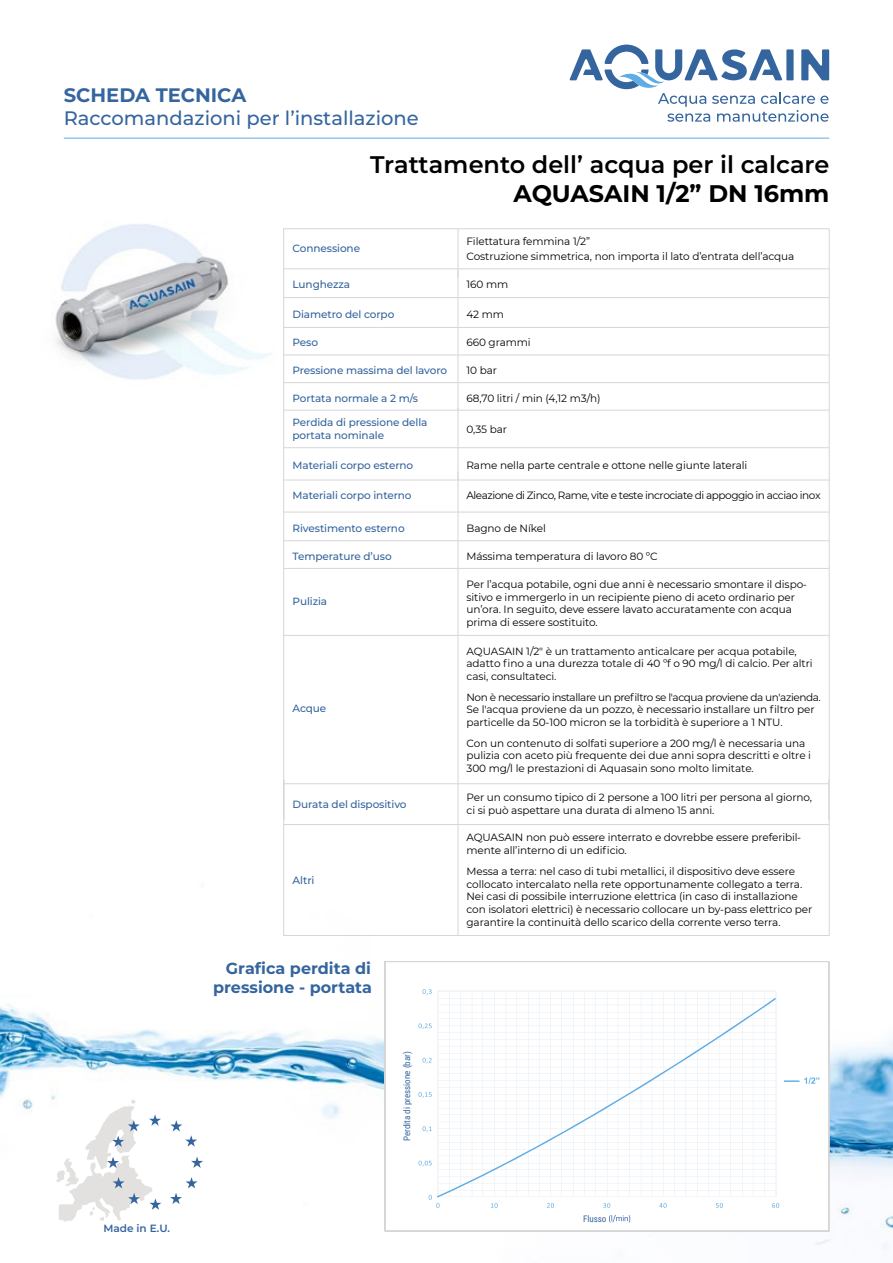
<style>
.page{position:relative;width:893px;height:1263px;background:#fff}
.page>*{position:absolute;margin:0;border:0;box-sizing:border-box;transform-origin:0 0}
.t1{font:600 24px "Montserrat";color:#000}
.t2{font:700 24px "Montserrat";color:#000}
.t3{font:500 19.5px "Montserrat";color:#35659e}
.t4{font:700 19.5px "Montserrat";color:#35659e}
.t5{font:700 16.05px/19.2px "Montserrat";color:#35659e;text-align:right}
.t6{font:10.5px/12.6px "Montserrat";letter-spacing:-.01em;color:#000}
.t7{font:500 10.5px/12.6px "Montserrat";letter-spacing:-.01em;color:#35659e}
.t8{font:10.5px "Montserrat";letter-spacing:-.045em;color:#000}
.t9{font:600 10.5px "Montserrat";color:#35659e}
.t10{font:9px "Roboto Condensed";color:#35659e}
</style>
<div class="page">
<img style="left:0;top:876px;width:893px;height:373px">
<svg style="left:170px;top:1120px;width:27px;height:27px"></svg>
<svg style="left:191px;top:1156px;width:12px;height:12px"></svg>
<svg style="left:170px;top:1177px;width:28px;height:27px"></svg>
<svg style="left:56px;top:1106px;width:105px;height:115px"></svg>
<img style="left:55px;top:224px;width:216px;height:156px">
<svg style="left:385px;top:961px;width:444px;height:270px"></svg>
<svg style="left:784px;top:1077px;width:35px;height:7px"></svg>
<svg style="left:439px;top:991px;width:337px;height:7px"></svg>
<svg style="left:418px;top:989px;width:21px;height:219px"></svg>
<svg style="left:491px;top:1203px;width:7px;height:5px"></svg>
<svg style="left:547px;top:1203px;width:7px;height:5px"></svg>
<svg style="left:603px;top:1203px;width:7px;height:5px"></svg>
<svg style="left:659px;top:1203px;width:8px;height:5px"></svg>
<svg style="left:716px;top:1203px;width:7px;height:5px"></svg>
<svg style="left:772px;top:1203px;width:7px;height:5px"></svg>
<svg style="left:609px;top:1215px;width:21px;height:7px"></svg>
<svg style="left:437px;top:998px;width:339px;height:199px"></svg>
<hr style="left:64px;top:138px;width:765px;height:1px;background:#60ace4">
<svg style="left:569px;top:45px;width:260px;height:77px"></svg>
<hr style="left:458px;top:229px;width:1px;height:49px;background:#d6d6d6">
<svg style="left:458px;top:277px;width:1px;height:130px"></svg>
<hr style="left:458px;top:407px;width:1px;height:40px;background:#d6d6d6">
<hr style="left:458px;top:448px;width:1px;height:32px;background:#d6d6d6">
<hr style="left:458px;top:471px;width:1px;height:41px;background:#d6d6d6">
<svg style="left:458px;top:513px;width:1px;height:55px"></svg>
<hr style="left:458px;top:569px;width:1px;height:66px;background:#d6d6d6">
<hr style="left:458px;top:635px;width:1px;height:300px;background:#d6d6d6">
<hr style="left:284px;top:269px;width:545px;height:1px;background:#d6d6d6">
<hr style="left:284px;top:297px;width:174px;height:1px;background:#d6d6d6">
<hr style="left:458px;top:297px;width:371px;height:1px;background:#d6d6d6">
<hr style="left:284px;top:327px;width:174px;height:1px;background:#d6d6d6">
<hr style="left:458px;top:327px;width:371px;height:1px;background:#d6d6d6">
<hr style="left:284px;top:355px;width:174px;height:1px;background:#d6d6d6">
<hr style="left:458px;top:355px;width:371px;height:1px;background:#d6d6d6">
<hr style="left:284px;top:382px;width:174px;height:1px;background:#d6d6d6">
<hr style="left:458px;top:382px;width:371px;height:1px;background:#d6d6d6">
<hr style="left:284px;top:410px;width:174px;height:1px;background:#d6d6d6">
<hr style="left:458px;top:410px;width:371px;height:1px;background:#d6d6d6">
<hr style="left:284px;top:447px;width:174px;height:1px;background:#d6d6d6">
<hr style="left:458px;top:447px;width:371px;height:1px;background:#d6d6d6">
<hr style="left:284px;top:480px;width:174px;height:1px;background:#d6d6d6">
<hr style="left:458px;top:480px;width:371px;height:1px;background:#d6d6d6">
<hr style="left:284px;top:512px;width:174px;height:1px;background:#d6d6d6">
<hr style="left:458px;top:512px;width:371px;height:1px;background:#d6d6d6">
<hr style="left:284px;top:540px;width:174px;height:1px;background:#d6d6d6">
<hr style="left:458px;top:540px;width:371px;height:1px;background:#d6d6d6">
<hr style="left:284px;top:568px;width:174px;height:1px;background:#d6d6d6">
<hr style="left:458px;top:568px;width:371px;height:1px;background:#d6d6d6">
<hr style="left:284px;top:635px;width:174px;height:1px;background:#d6d6d6">
<hr style="left:458px;top:635px;width:371px;height:1px;background:#d6d6d6">
<hr style="left:284px;top:783px;width:545px;height:1px;background:#d6d6d6">
<hr style="left:829px;top:779px;width:1px;height:41px;background:#d6d6d6">
<hr style="left:284px;top:824px;width:174px;height:1px;background:#d6d6d6">
<hr style="left:458px;top:824px;width:371px;height:1px;background:#d6d6d6">
<h2 class="t4" style="left:64px;top:82px;width:184px">SCHEDA TECNICA</h2>
<h2 class="t3" style="left:64px;top:105px;width:357px">Raccomandazioni per l’installazione</h2>
<h1 class="t1" style="left:370px;top:148px;width:461px">Trattamento dell’ acqua per il calcare</h1>
<h1 class="t2" style="left:513px;top:177px;width:317px">AQUASAIN 1/2” DN 16mm</h1>
<p class="t7" style="left:293px;top:242px;width:69px">Connessione</p>
<p class="t6" style="left:466px;top:233px;width:329px;line-height:15.1px">Filettatura femmina 1/2”<br>Costruzione simmetrica, non importa il lato d’entrata dell’acqua</p>
<p class="t7" style="left:293px;top:277px;width:59px">Lunghezza</p>
<p class="t6" style="left:466px;top:277px;width:43px">160 mm</p>
<p class="t7" style="left:293px;top:307px;width:103px">Diametro del corpo</p>
<p class="t6" style="left:466px;top:307px;width:39px">42 mm</p>
<p class="t7" style="left:293px;top:336px;width:27px">Peso</p>
<p class="t6" style="left:466px;top:336px;width:66px">660 grammi</p>
<p class="t7" style="left:293px;top:364px;width:156px">Pressione massima del lavoro</p>
<p class="t6" style="left:466px;top:363px;width:32px">10 bar</p>
<p class="t7" style="left:293px;top:391px;width:127px">Portata normale a 2 m/s</p>
<p class="t6" style="left:466px;top:391px;width:136px">68,70 litri / min (4,12 m3/h)</p>
<p class="t7" style="left:293px;top:416px;width:136px">Perdida di pressione della portata nominale</p>
<p class="t6" style="left:466px;top:422px;width:42px">0,35 bar</p>
<p class="t7" style="left:293px;top:459px;width:122px">Materiali corpo esterno</p>
<p class="t6" style="left:466px;top:458px;width:282px">Rame nella parte centrale e ottone nelle giunte laterali</p>
<p class="t7" style="left:293px;top:489px;width:121px">Materiali corpo interno</p>
<p class="t8" style="left:466px;top:488px;width:356px">Aleazione di Zinco, Rame, vite e teste incrociate di appoggio in acciao inox</p>
<p class="t7" style="left:293px;top:521px;width:114px">Rivestimento esterno</p>
<p class="t6" style="left:466px;top:521px;width:81px">Bagno de Níkel</p>
<p class="t7" style="left:293px;top:549px;width:101px">Temperature d’uso</p>
<p class="t6" style="left:466px;top:549px;width:193px">Mássima temperatura di lavoro 80 ºC</p>
<p class="t7" style="left:293px;top:595px;width:36px">Pulizia</p>
<p class="t6" style="left:466px;top:578px;width:342px">Per l’acqua potabile, ogni due anni è necessario smontare il dispo&shy;sitivo e immergerlo in un recipiente pieno di aceto ordinario per un’ora. In seguito, deve essere lavato accuratamente con acqua prima di essere sostituito.</p>
<p class="t7" style="left:293px;top:702px;width:35px">Acque</p>
<p class="t6" style="left:466px;top:644px;width:348px">AQUASAIN 1/2" è un trattamento anticalcare per acqua potabile, adatto fino a una durezza totale di 40 ºf o 90 mg/l di calcio. Per altri casi, consultateci.</p>
<p class="t6" style="left:466px;top:690px;width:356px">Non è necessario installare un prefiltro se l'acqua proviene da un'azienda.<br>Se l'acqua proviene da un pozzo, è necessario installare un filtro per particelle da 50-100 micron se la torbidità è superiore a 1 NTU.</p>
<p class="t6" style="left:466px;top:736px;width:346px">Con un contenuto di solfati superiore a 200 mg/l è necessaria una pulizia con aceto più frequente dei due anni sopra descritti e oltre i<br>300 mg/l le prestazioni di Aquasain sono molto limitate.</p>
<p class="t7" style="left:293px;top:797px;width:116px">Durata del dispositivo</p>
<p class="t6" style="left:466px;top:791px;width:347px">Per un consumo tipico di 2 persone a 100 litri per persona al giorno, ci si può aspettare una durata di almeno 15 anni.</p>
<p class="t9" style="left:104px;top:1221px;width:68px">Made in E.U.</p>
<p class="t7" style="left:293px;top:873px;width:23px">Altri</p>
<h3 class="t5" style="left:213px;top:958px;width:160px">Grafica perdita di pressione - portata</h3>
<p class="t10" style="left:400px;top:1141px;width:92px;rotate:-90deg">Perdita di pressione (bar)</p>
<p class="t6" style="left:466px;top:831px;width:336px">AQUASAIN non può essere interrato e dovrebbe essere preferibil&shy;mente all’interno di un edificio.</p>
<p class="t6" style="left:466px;top:865px;width:347px">Messa a terra: nel caso di tubi metallici, il dispositivo deve essere collocato intercalato nella rete opportunamente collegato a terra.<br>Nei casi di possibile interruzione elettrica (in caso di installazione con isolatori elettrici) è necessario collocare un by-pass elettrico per garantire la continuità dello scarico della corrente verso terra.</p>
<p class="t10" style="left:583px;top:1212px;width:25px">Flusso</p>
</div>
